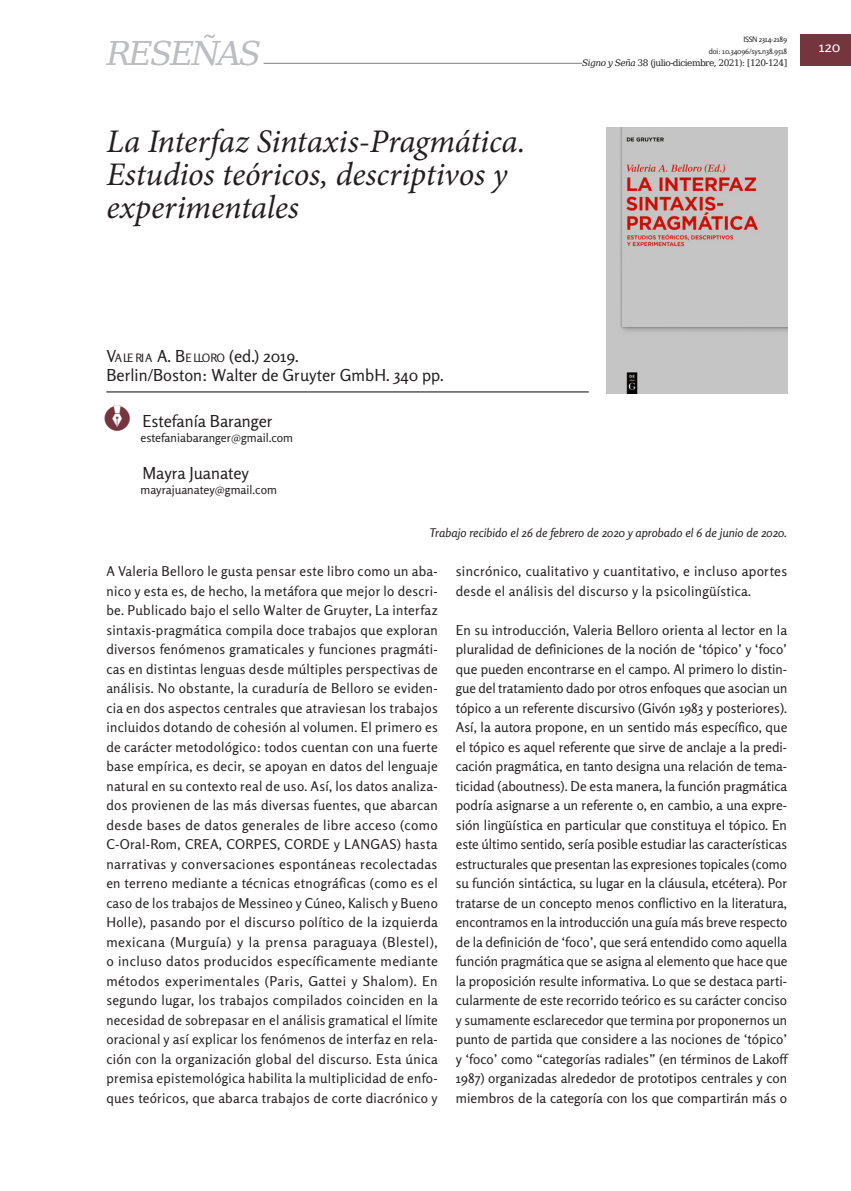
<style>
.page{position:relative;width:851px;height:1191px;background:#fff}
.page>*{position:absolute;margin:0;border:0;box-sizing:border-box;transform-origin:0 0}
.t1{font:italic 33px/33px "Minion Pro";letter-spacing:-.005em;color:#231f20}
.t2{font:italic 33px "DejaVu Serif";letter-spacing:-.08em;color:#bcbdc0}
.t3{font:16.5px "Rosario";color:#231f20}
.t4{font:15px "Rosario";color:#fff}
.t5{font:13.5px/19.5px "Rosario";letter-spacing:.02em;color:#231f20;text-align:justify}
.t6{font:italic 12px "Rosario";color:#231f20}
.t7{font:12px "Rosario";color:#231f20}
.t8{font:11.55px "Rosario";letter-spacing:-.09em;color:#231f20}
.t9{font:9px "DejaVu Serif";letter-spacing:-.06em;color:#231f20}
.t10{font:7.5px/12px "Rosario";letter-spacing:-.02em;color:#231f20;text-align:right}
.s1{font-style:italic}
.s2{font-size:16.5px}
.s3{font-family:"Iconospararevistasfilo Regula";font-size:33px;color:#74353e}
</style>
<div class="page">
<hr style="left:112px;top:63px;width:540px;height:1px;background:#808285">
<div style="left:582px;top:55px;width:205px;height:15px;background:#fff"></div>
<div style="left:799px;top:35px;width:51px;height:31px;background:#74353e"></div>
<div style="left:106px;top:46px;width:158px;height:27px;background:#fff"></div>
<hr style="left:106px;top:391px;width:482px;height:1px;background:#231f20">
<img style="left:606px;top:128px;width:181px;height:265px">
<h1 class="t2" style="left:106px;top:29px;width:157px">RESEÑAS</h1>
<h1 class="t1" style="left:106px;top:124px;width:420px">La Interfaz Sintaxis-Pragmática.<br>Estudios teóricos, descriptivos y experimentales</h1>
<p class="t10" style="left:708px;top:33px;width:80px">ISSN 2314-2189<br>doi: 10.34096/sys.n38.9518</p>
<p class="t9" style="left:582px;top:56px;width:206px"><span class="s1">Signo y Seña</span> 38 (julio-diciembre, 2021): [120-124]</p>
<p class="t4" style="left:818px;top:38px;width:23px">120</p>
<p class="t8" style="left:106px;top:351px;width:194px"><span class="s2">V</span>ALE RIA <span class="s2">A. B</span>E LLORO <span class="s2">(ed.) 2019.</span></p>
<p class="t3" style="left:106px;top:365px;width:339px">Berlin/Boston: Walter de Gruyter GmbH. 340 pp.</p>
<p class="t3" style="left:106px;top:411px;width:168px"><span class="s3">"</span> Estefanía Baranger</p>
<p class="t7" style="left:140px;top:430px;width:154px">estefaniabaranger@gmail.com</p>
<p class="t3" style="left:142px;top:464px;width:108px">Mayra Juanatey</p>
<p class="t7" style="left:140px;top:483px;width:138px">mayrajuanatey@gmail.com</p>
<p class="t6" style="left:430px;top:526px;width:359px">Trabajo recibido el 26 de febrero de 2020 y aprobado el 6 de junio de 2020.</p>
<p class="t5" style="left:106px;top:561px;width:333px">A Valeria Belloro le gusta pensar este libro como un aba&shy;nico y esta es, de hecho, la metáfora que mejor lo descri&shy;be. Publicado bajo el sello Walter de Gruyter, La interfaz sintaxis-pragmática compila doce trabajos que exploran diversos fenómenos gramaticales y funciones pragmáti&shy;cas en distintas lenguas desde múltiples perspectivas de análisis. No obstante, la curaduría de Belloro se eviden&shy;cia en dos aspectos centrales que atraviesan los trabajos incluidos dotando de cohesión al volumen. El primero es de carácter metodológico: todos cuentan con una fuerte base empírica, es decir, se apoyan en datos del lenguaje natural en su contexto real de uso. Así, los datos analiza&shy;dos provienen de las más diversas fuentes, que abarcan desde bases de datos generales de libre acceso (como C-Oral-Rom, CREA, CORPES, CORDE y LANGAS) hasta narrativas y conversaciones espontáneas recolectadas en terreno mediante a técnicas etnográficas (como es el caso de los trabajos de Messineo y Cúneo, Kalisch y Bueno Holle), pasando por el discurso político de la izquierda mexicana (Murguía) y la prensa paraguaya (Blestel), o incluso datos producidos específicamente mediante métodos experimentales (Paris, Gattei y Shalom). En segundo lugar, los trabajos compilados coinciden en la necesidad de sobrepasar en el análisis gramatical el límite oracional y así explicar los fenómenos de interfaz en rela&shy;ción con la organización global del discurso. Esta única premisa epistemológica habilita la multiplicidad de enfo&shy;ques teóricos, que abarca trabajos de corte diacrónico y</p>
<p class="t5" style="left:455px;top:561px;width:333px">sincrónico, cualitativo y cuantitativo, e incluso aportes desde el análisis del discurso y la psicolingüística.</p>
<p class="t5" style="left:455px;top:620px;width:333px">En su introducción, Valeria Belloro orienta al lector en la pluralidad de definiciones de la noción de ‘tópico’ y ‘foco’ que pueden encontrarse en el campo. Al primero lo distin&shy;gue del tratamiento dado por otros enfoques que asocian un tópico a un referente discursivo (Givón 1983 y posteriores).<br>Así, la autora propone, en un sentido más específico, que el tópico es aquel referente que sirve de anclaje a la predi&shy;cación pragmática, en tanto designa una relación de tema&shy;ticidad (aboutness). De esta manera, la función pragmática podría asignarse a un referente o, en cambio, a una expre&shy;sión lingüística en particular que constituya el tópico. En este último sentido, sería posible estudiar las características estructurales que presentan las expresiones topicales (como su función sintáctica, su lugar en la cláusula, etcétera). Por tratarse de un concepto menos conflictivo en la literatura, encontramos en la introducción una guía más breve respecto de la definición de ‘foco’, que será entendido como aquella función pragmática que se asigna al elemento que hace que la proposición resulte informativa. Lo que se destaca parti&shy;cularmente de este recorrido teórico es su carácter conciso y sumamente esclarecedor que termina por proponernos un punto de partida que considere a las nociones de ‘tópico’ y ‘foco’ como “categorías radiales” (en términos de Lakoff 1987) organizadas alrededor de prototipos centrales y con miembros de la categoría con los que compartirán más o</p>
</div>
